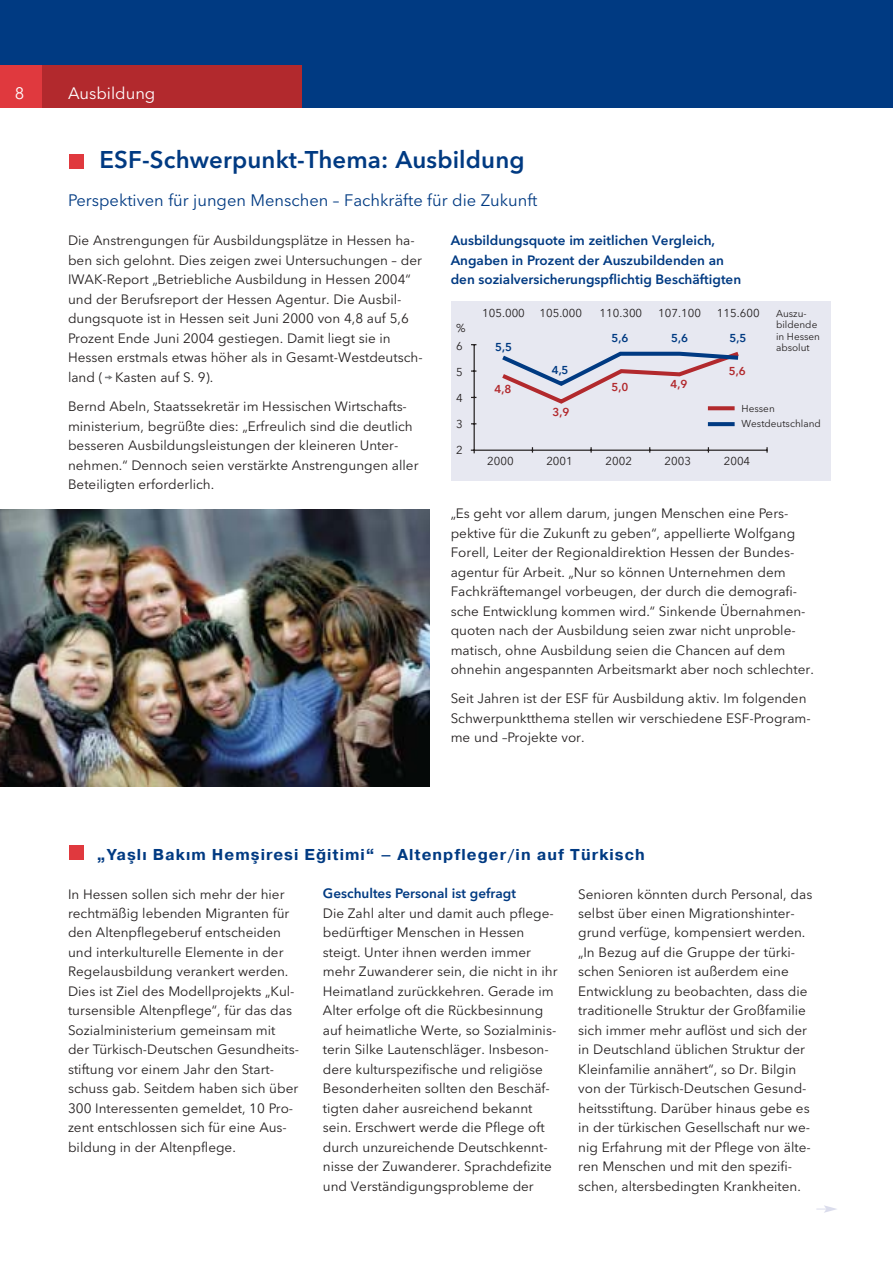
<style>
.page{position:relative;width:894px;height:1263px;background:#fff}
.page>*{position:absolute;margin:0;border:0;box-sizing:border-box;transform-origin:0 0}
.t1{font:600 24px "Avenir Next LT Pro";letter-spacing:.005em;color:#003a82}
.t2{font:16.5px "Avenir Next LT Pro";color:#003a82}
.t3{font:16.5px "Avenir Next LT Pro";color:#fff}
.t4{font:700 15.75px "Pragmatica T";letter-spacing:.065em;color:#003a82}
.t5{font:13.5px/19.5px "Avenir Next LT Pro";color:#231f1f}
.t6{font:600 13.5px/19.5px "Avenir Next LT Pro";color:#003a82}
.t7{font:11.4px "Avenir Next LT Pro";color:#231f1f}
.t8{font:600 11.4px "Avenir Next LT Pro";color:#b2292d}
.t9{font:600 11.4px "Avenir Next LT Pro";color:#003a82}
.t10{font:10.05px/11.4px "Avenir Next LT Pro";color:#231f1f}
</style>
<div class="page">
<div style="left:0;top:0;width:893px;height:108px;background:#003a82"></div>
<div style="left:0;top:65px;width:43px;height:43px;background:#e0393e"></div>
<div style="left:43px;top:65px;width:259px;height:43px;background:#b2292d"></div>
<svg style="left:105px;top:375px;width:8px;height:5px"></svg>
<div style="left:70px;top:154px;width:14px;height:14px;background:#e0393e"></div>
<div style="left:70px;top:845px;width:14px;height:15px;background:#e0393e"></div>
<img style="left:0;top:510px;width:429px;height:276px">
<div style="left:451px;top:301px;width:379px;height:179px;background:#e7e8f1"></div>
<hr style="left:471px;top:450px;width:296px;height:1px;background:#231f1f">
<hr style="left:474px;top:345px;width:1px;height:108px;background:#231f1f">
<svg style="left:502px;top:351px;width:237px;height:53px"></svg>
<svg style="left:708px;top:406px;width:27px;height:4px"></svg>
<svg style="left:708px;top:422px;width:27px;height:4px"></svg>
<svg style="left:816px;top:1205px;width:21px;height:8px"></svg>
<p class="t3" style="left:15px;top:87px;width:11px">8</p>
<p class="t3" style="left:68px;top:87px;width:89px">Ausbildung</p>
<h1 class="t1" style="left:100px;top:151px;width:427px">ESF-Schwerpunkt-Thema: Ausbildung</h1>
<p class="t2" style="left:68px;top:194px;width:471px">Perspektiven für jungen Menschen – Fachkräfte für die Zukunft</p>
<p class="t5" style="left:68px;top:232px;width:356px">Die Anstrengungen für Ausbildungsplätze in Hessen ha&shy;ben sich gelohnt. Dies zeigen zwei Untersuchungen – der IWAK-Report „Betriebliche Ausbildung in Hessen 2004“ und der Berufsreport der Hessen Agentur. Die Ausbil&shy;dungsquote ist in Hessen seit Juni 2000 von 4,8 auf 5,6<br>Prozent Ende Juni 2004 gestiegen. Damit liegt sie in Hessen erstmals etwas höher als in Gesamt-Westdeutsch&shy;land ( Kasten auf S. 9).</p>
<p class="t5" style="left:68px;top:398px;width:352px">Bernd Abeln, Staatssekretär im Hessischen Wirtschafts&shy;ministerium, begrüßte dies: „Erfreulich sind die deutlich besseren Ausbildungsleistungen der kleineren Unter&shy;nehmen.“ Dennoch seien verstärkte Anstrengungen aller Beteiligten erforderlich.</p>
<p class="t6" style="left:451px;top:232px;width:292px">Ausbildungsquote im zeitlichen Vergleich,<br>Angaben in Prozent der Auszubildenden an den sozialversicherungspflichtig Beschäftigten</p>
<p class="t7" style="left:456px;top:323px;width:11px">%</p>
<p class="t7" style="left:456px;top:341px;width:8px">6</p>
<p class="t7" style="left:456px;top:367px;width:8px">5</p>
<p class="t7" style="left:456px;top:394px;width:8px">4</p>
<p class="t7" style="left:482px;top:308px;width:44px">105.000</p>
<p class="t7" style="left:540px;top:308px;width:44px">105.000</p>
<p class="t7" style="left:600px;top:308px;width:44px">110.300</p>
<p class="t7" style="left:658px;top:308px;width:44px">107.100</p>
<p class="t7" style="left:717px;top:308px;width:44px">115.600</p>
<p class="t9" style="left:495px;top:343px;width:18px">5,5</p>
<p class="t8" style="left:495px;top:384px;width:18px">4,8</p>
<p class="t9" style="left:552px;top:366px;width:18px">4,5</p>
<p class="t9" style="left:612px;top:334px;width:18px">5,6</p>
<p class="t8" style="left:612px;top:382px;width:18px">5,0</p>
<p class="t9" style="left:671px;top:334px;width:18px">5,6</p>
<p class="t8" style="left:670px;top:380px;width:18px">4,9</p>
<p class="t9" style="left:730px;top:334px;width:18px">5,5</p>
<p class="t8" style="left:729px;top:367px;width:18px">5,6</p>
<p class="t10" style="left:776px;top:309px;width:46px">Auszu&shy;bildende in Hessen absolut</p>
<p class="t7" style="left:456px;top:420px;width:8px">3</p>
<p class="t7" style="left:456px;top:446px;width:8px">2</p>
<p class="t8" style="left:552px;top:407px;width:18px">3,9</p>
<p class="t10" style="left:742px;top:401px;width:81px;line-height:15.6px">Hessen<br>Westdeutschland</p>
<p class="t7" style="left:487px;top:457px;width:28px">2000</p>
<p class="t7" style="left:546px;top:457px;width:28px">2001</p>
<p class="t7" style="left:605px;top:457px;width:28px">2002</p>
<p class="t7" style="left:665px;top:457px;width:28px">2003</p>
<p class="t7" style="left:724px;top:457px;width:28px">2004</p>
<p class="t5" style="left:451px;top:505px;width:365px">„Es geht vor allem darum, jungen Menschen eine Pers&shy;pektive für die Zukunft zu geben“, appellierte Wolfgang Forell, Leiter der Regionaldirektion Hessen der Bundes&shy;agentur für Arbeit. „Nur so können Unternehmen dem Fachkräftemangel vorbeugen, der durch die demografi&shy;sche Entwicklung kommen wird.“ Sinkende Übernahmen&shy;quoten nach der Ausbildung seien zwar nicht unproble&shy;matisch, ohne Ausbildung seien die Chancen auf dem ohnehin angespannten Arbeitsmarkt aber noch schlechter.</p>
<p class="t5" style="left:451px;top:690px;width:362px">Seit Jahren ist der ESF für Ausbildung aktiv. Im folgenden<br>Schwerpunktthema stellen wir verschiedene ESF-Program&shy;me und –Projekte vor.</p>
<p class="t4" style="left:97px;top:848px;width:549px">„Yaşlı Bakım Hemşiresi Eğitimi“ – Altenpfleger/in auf Türkisch</p>
<p class="t5" style="left:68px;top:885px;width:233px">In Hessen sollen sich mehr der hier rechtmäßig lebenden Migranten für den Altenpflegeberuf entscheiden und interkulturelle Elemente in der Regelausbildung verankert werden.<br>Dies ist Ziel des Modellprojekts „Kul&shy;tursensible Altenpflege“, für das das Sozialministerium gemeinsam mit der Türkisch-Deutschen Gesundheits&shy;stiftung vor einem Jahr den Start&shy;schuss gab. Seitdem haben sich über 300 Interessenten gemeldet, 10 Pro&shy;zent entschlossen sich für eine Aus&shy;bildung in der Altenpflege.</p>
<p class="t6" style="left:323px;top:885px;width:195px">Geschultes Personal ist gefragt</p>
<p class="t5" style="left:578px;top:885px;width:236px">Senioren könnten durch Personal, das selbst über einen Migrationshinter&shy;grund verfüge, kompensiert werden. „In Bezug auf die Gruppe der türki&shy;schen Senioren ist außerdem eine Entwicklung zu beobachten, dass die traditionelle Struktur der Großfamilie sich immer mehr auflöst und sich der in Deutschland üblichen Struktur der Kleinfamilie annähert“, so Dr. Bilgin von der Türkisch-Deutschen Gesund&shy;heitsstiftung. Darüber hinaus gebe es in der türkischen Gesellschaft nur we&shy;nig Erfahrung mit der Pflege von älte&shy;ren Menschen und mit den spezifi&shy;schen, altersbedingten Krankheiten.</p>
<p class="t5" style="left:323px;top:905px;width:236px">Die Zahl alter und damit auch pflege&shy;bedürftiger Menschen in Hessen steigt. Unter ihnen werden immer mehr Zuwanderer sein, die nicht in ihr Heimatland zurückkehren. Gerade im Alter erfolge oft die Rückbesinnung auf heimatliche Werte, so Sozialminis&shy;terin Silke Lautenschläger. Insbeson&shy;dere kulturspezifische und religiöse Besonderheiten sollten den Beschäf&shy;tigten daher ausreichend bekannt sein. Erschwert werde die Pflege oft durch unzureichende Deutschkennt&shy;nisse der Zuwanderer. Sprachdefizite und Verständigungsprobleme der</p>
</div>
